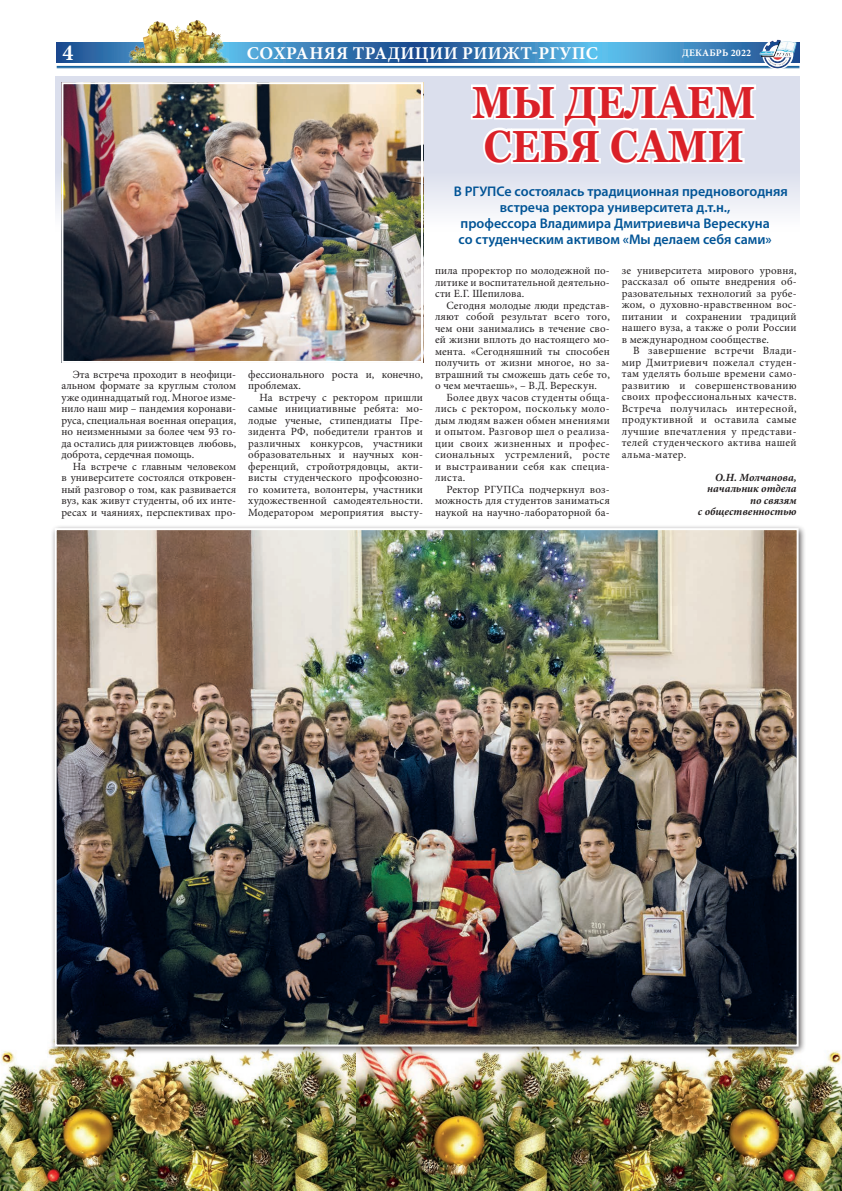
<style>
.page{position:relative;width:842px;height:1191px;background:#fff}
.page>*{position:absolute;margin:0;border:0;box-sizing:border-box;transform-origin:0 0}
.t1{font:700 45px/44px "Georgia";color:#da2128;scale:.87 1}
.t2{font:700 23px "Minion Pro";color:#fff;scale:.95 1}
.t3{font:700 18px "Minion Pro";letter-spacing:.02em;color:#fff}
.t4{font:600 14px "Myriad Pro";color:#015496}
.t5{font:11px "Minion Pro";letter-spacing:.01em;color:#231f20}
.t6{font:11px "Minion Pro";letter-spacing:.03em;color:#231f20}
.t7{font:italic 700 11px/11.5px "Minion Pro";color:#231f20;text-align:right}
.t8{font:700 10px "Minion Pro";letter-spacing:.02em;color:#fff}
</style>
<div class="page">
<hr style="left:57px;top:66px;width:742px;height:1px;background:#015496">
<hr style="left:57px;top:67px;width:742px;height:1px;background:#015496">
<svg style="left:593px;top:43px;width:206px;height:19px"></svg>
<svg style="left:57px;top:43px;width:72px;height:19px"></svg>
<div style="left:415px;top:43px;width:178px;height:19px;background:linear-gradient(to right,#174488,#5cbce8)"></div>
<div style="left:222px;top:43px;width:194px;height:19px;background:linear-gradient(to right,#5dbce9,#18458a)"></div>
<img style="left:758px;top:39px;width:39px;height:30px">
<div style="left:55px;top:77px;width:744px;height:154px;background:linear-gradient(to bottom,#d2d7e8,#f1f2f7)"></div>
<img style="left:0;top:1048px;width:357px;height:143px">
<img style="left:357px;top:1050px;width:485px;height:141px">
<img style="left:129px;top:20px;width:101px;height:42px">
<svg style="left:469px;top:64px;width:290px;height:103px"></svg>
<div style="left:51px;top:524px;width:756px;height:530px;background:#231f20;opacity:.75"></div>
<img style="left:54px;top:527px;width:746px;height:520px">
<img style="left:64px;top:85px;width:356px;height:275px">
<div style="left:61px;top:82px;width:362px;height:281px;border:2px solid #fff"></div>
<p class="t2" style="left:63px;top:36px;width:13px">4</p>
<h3 class="t3" style="left:247px;top:41px;width:230px">Сохраняя традиции РИИ</h3>
<h3 class="t3" style="left:502px;top:41px;width:97px">ЖТ-РГУПС</h3>
<p class="t8" style="left:682px;top:46px;width:71px">декабрь 2022</p>
<p class="t1" style="left:472px;top:80px;width:325px">Мы делаем себя сами</p>
<p class="t5" style="left:73px;top:367px;width:165px">Эта встреча проходит в неофици-</p>
<p class="t5" style="left:61px;top:378px;width:176px">альном формате за круглым столом</p>
<p class="t5" style="left:61px;top:390px;width:176px">уже одиннадцатый год. Многое изме-</p>
<p class="t5" style="left:61px;top:401px;width:176px">нило наш мир – пандемия коронави-</p>
<p class="t5" style="left:61px;top:413px;width:176px">руса, специальная военная операция,</p>
<p class="t5" style="left:61px;top:424px;width:176px">но неизменными за более чем 93 го-</p>
<p class="t5" style="left:61px;top:436px;width:176px">да остались для риижтовцев любовь,</p>
<p class="t5" style="left:61px;top:447px;width:134px">доброта, сердечная помощь.</p>
<p class="t5" style="left:73px;top:459px;width:165px">На встрече с главным человеком</p>
<p class="t5" style="left:61px;top:470px;width:176px">в университете состоялся откровен-</p>
<p class="t5" style="left:61px;top:482px;width:176px">ный разговор о том, как развивается</p>
<p class="t5" style="left:61px;top:493px;width:176px">вуз, как живут студенты, об их инте-</p>
<p class="t5" style="left:61px;top:505px;width:176px">ресах и чаяниях, перспективах про-</p>
<p class="t5" style="left:248px;top:367px;width:176px">фессионального роста и, конечно,</p>
<p class="t5" style="left:248px;top:378px;width:54px">проблемах.</p>
<p class="t5" style="left:260px;top:390px;width:165px">На встречу с ректором пришли</p>
<p class="t5" style="left:248px;top:401px;width:176px">самые инициативные ребята: мо-</p>
<p class="t5" style="left:248px;top:413px;width:176px">лодые ученые, стипендиаты Пре-</p>
<p class="t5" style="left:248px;top:424px;width:176px">зидента РФ, победители грантов и</p>
<p class="t5" style="left:248px;top:436px;width:176px">различных конкурсов, участники</p>
<p class="t5" style="left:248px;top:447px;width:176px">образовательных и научных кон-</p>
<p class="t5" style="left:248px;top:459px;width:176px">ференций, стройотрядовцы, акти-</p>
<p class="t5" style="left:248px;top:470px;width:176px">висты студенческого профсоюзно-</p>
<p class="t5" style="left:248px;top:482px;width:176px">го комитета, волонтеры, участники</p>
<p class="t5" style="left:248px;top:493px;width:176px">художественной самодеятельности.</p>
<p class="t5" style="left:248px;top:505px;width:176px">Модератором мероприятия высту-</p>
<p class="t4" style="left:454px;top:183px;width:336px">В РГУПСе состоялась традиционная предновогодняя</p>
<p class="t4" style="left:500px;top:199px;width:232px">встреча ректора университета д.т.н.,</p>
<p class="t4" style="left:461px;top:215px;width:311px">профессора Владимира Дмитриевича Верескуна</p>
<p class="t4" style="left:459px;top:231px;width:315px">со студенческим активом «Мы делаем себя сами»</p>
<p class="t5" style="left:435px;top:263px;width:176px">пила проректор по молодежной по-</p>
<p class="t5" style="left:435px;top:275px;width:176px">литике и воспитательной деятельно-</p>
<p class="t5" style="left:435px;top:286px;width:91px">сти Е.Г. Шепилова.</p>
<p class="t5" style="left:446px;top:298px;width:165px">Сегодня молодые люди представ-</p>
<p class="t5" style="left:435px;top:309px;width:176px">ляют собой результат всего того,</p>
<p class="t5" style="left:435px;top:321px;width:176px">чем они занимались в течение сво-</p>
<p class="t5" style="left:435px;top:332px;width:176px">ей жизни вплоть до настоящего мо-</p>
<p class="t5" style="left:435px;top:344px;width:176px">мента. «Сегодняшний ты способен</p>
<p class="t5" style="left:435px;top:355px;width:176px">получить от жизни многое, но за-</p>
<p class="t5" style="left:435px;top:367px;width:176px">втрашний ты сможешь дать себе то,</p>
<p class="t5" style="left:435px;top:378px;width:164px">о чем мечтаешь», – В.Д. Верескун.</p>
<p class="t6" style="left:446px;top:390px;width:165px">Более двух часов студенты обща-</p>
<p class="t6" style="left:435px;top:401px;width:176px">лись с ректором, поскольку моло-</p>
<p class="t6" style="left:435px;top:413px;width:176px">дым людям важен обмен мнениями</p>
<p class="t6" style="left:435px;top:424px;width:176px">и опытом. Разговор шел о реализа-</p>
<p class="t6" style="left:435px;top:436px;width:176px">ции своих жизненных и профес-</p>
<p class="t6" style="left:435px;top:447px;width:176px">сиональных устремлений, росте</p>
<p class="t6" style="left:435px;top:459px;width:176px">и выстраивании себя как специа-</p>
<p class="t5" style="left:435px;top:470px;width:32px">листа.</p>
<p class="t5" style="left:446px;top:482px;width:165px">Ректор РГУПСа подчеркнул воз-</p>
<p class="t5" style="left:435px;top:493px;width:176px">можность для студентов заниматься</p>
<p class="t5" style="left:435px;top:504px;width:176px">наукой на научно-лабораторной ба-</p>
<p class="t5" style="left:622px;top:263px;width:176px">зе университета мирового уровня,</p>
<p class="t5" style="left:622px;top:274px;width:176px">рассказал об опыте внедрения об-</p>
<p class="t5" style="left:622px;top:286px;width:176px">разовательных технологий за рубе-</p>
<p class="t5" style="left:622px;top:297px;width:176px">жом, о духовно-нравственном вос-</p>
<p class="t5" style="left:622px;top:309px;width:176px">питании и сохранении традиций</p>
<p class="t5" style="left:622px;top:320px;width:176px">нашего вуза, а также о роли России</p>
<p class="t5" style="left:622px;top:332px;width:149px">в международном сообществе.</p>
<p class="t6" style="left:633px;top:343px;width:165px">В завершение встречи Влади-</p>
<p class="t6" style="left:622px;top:355px;width:176px">мир Дмитриевич пожелал студен-</p>
<p class="t6" style="left:622px;top:366px;width:176px">там уделять больше времени само-</p>
<p class="t6" style="left:622px;top:378px;width:176px">развитию и совершенствованию</p>
<p class="t6" style="left:622px;top:389px;width:176px">своих профессиональных качеств.</p>
<p class="t6" style="left:622px;top:401px;width:176px">Встреча получилась интересной,</p>
<p class="t6" style="left:622px;top:412px;width:176px">продуктивной и оставила самые</p>
<p class="t6" style="left:622px;top:424px;width:176px">лучшие впечатления у представи-</p>
<p class="t6" style="left:622px;top:435px;width:176px">телей студенческого актива нашей</p>
<p class="t6" style="left:622px;top:447px;width:66px">альма-матер.</p>
<p class="t7" style="left:698px;top:471px;width:100px">О.Н. Молчанова, начальник отдела по связям<br>с общественностью</p>
</div>
